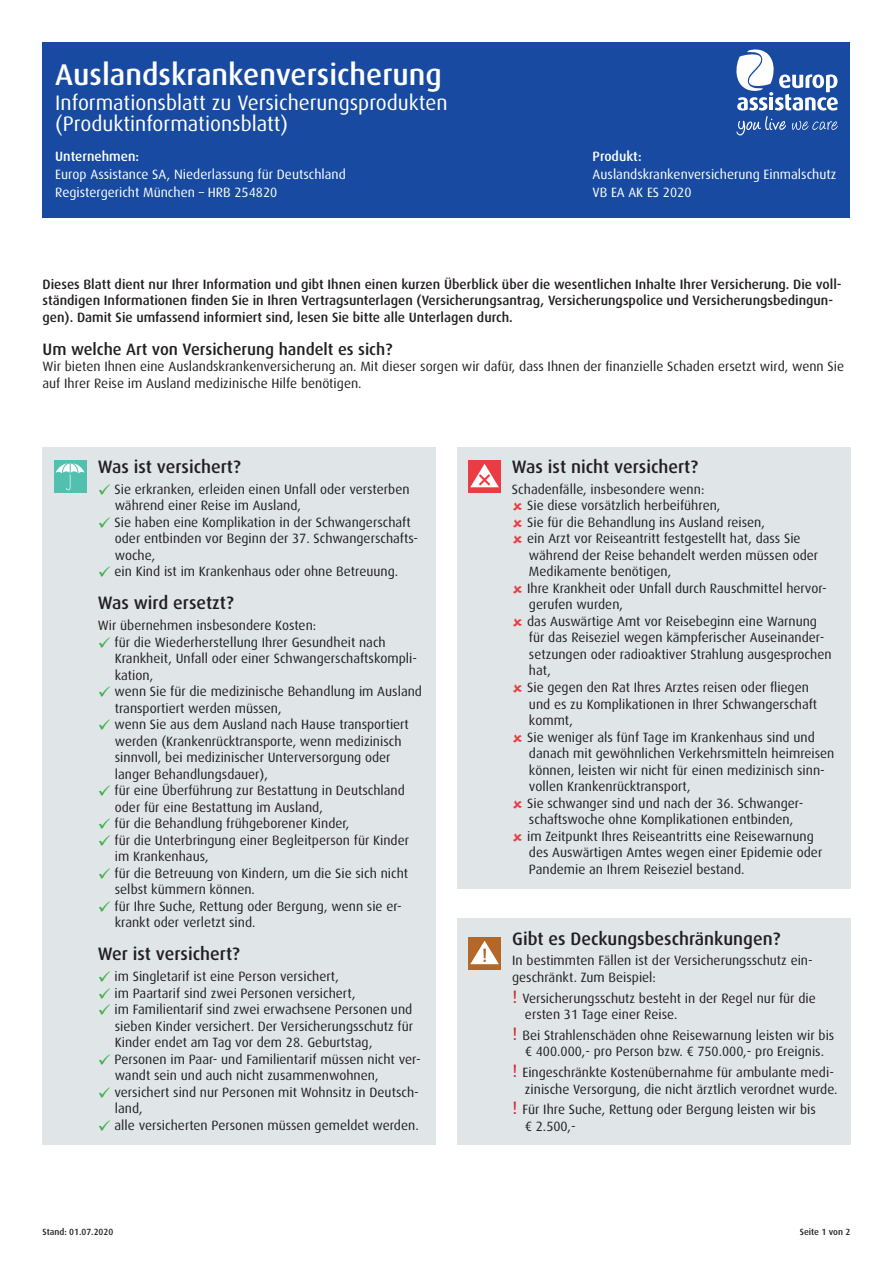
<style>
.page{position:relative;width:893px;height:1263px;background:#fff}
.page>*{position:absolute;margin:0;border:0;box-sizing:border-box;transform-origin:0 0}
.t1{font:500 30px "Dax Pro";color:#fff}
.t2{font:21px/21px "Dax Pro";color:#fff}
.t3{font:500 18px "Dax Pro";color:#231f20}
.t4{font:500 16.5px "Dax Pro";color:#231f20}
.t5{font:13.5px/16.5px "Dax Pro";color:#231f20}
.t6{font:500 13.5px/16.5px "Dax Pro";color:#231f20}
.t7{font:13.5px/18px "Dax Pro";color:#fff}
.t8{font:500 13.5px "Dax Pro";color:#fff}
.t9{font:500 9px "Dax Pro";color:#231f20}
.s1{color:#40ae49}
.s2{font-size:18px;color:#d1232a}
</style>
<div class="page">
<div style="left:457px;top:448px;width:393px;height:441px;background:#e0e6e8"></div>
<div style="left:43px;top:448px;width:393px;height:697px;background:#e0e6e8"></div>
<div style="left:43px;top:43px;width:807px;height:175px;background:#174aa0"></div>
<div style="left:54px;top:460px;width:32px;height:33px;background:#51c0af"></div>
<svg style="left:56px;top:462px;width:29px;height:28px"></svg>
<div style="left:468px;top:460px;width:33px;height:33px;background:#ec3c43"></div>
<svg style="left:470px;top:464px;width:29px;height:24px"></svg>
<svg style="left:736px;top:49px;width:102px;height:86px"></svg>
<div style="left:457px;top:918px;width:393px;height:226px;background:#e0e6e8"></div>
<div style="left:468px;top:937px;width:33px;height:32px;background:#b46726"></div>
<svg style="left:470px;top:940px;width:29px;height:24px"></svg>
<h1 class="t1" style="left:55px;top:56px;width:388px">Auslandskrankenversicherung</h1>
<h2 class="t2" style="left:55px;top:92px;width:394px">Informationsblatt zu Versicherungsprodukten (Produktinformationsblatt)</h2>
<p class="t8" style="left:55px;top:148px;width:85px">Unternehmen:</p>
<p class="t7" style="left:55px;top:165px;width:292px">Europ Assistance SA, Niederlassung für Deutschland<br>Registergericht München – HRB 254820</p>
<p class="t8" style="left:593px;top:148px;width:51px">Produkt:</p>
<p class="t7" style="left:593px;top:165px;width:245px">Auslandskrankenversicherung Einmalschutz<br>VB EA AK ES 2020</p>
<p class="t6" style="left:43px;top:275px;width:801px">Dieses Blatt dient nur Ihrer Information und gibt Ihnen einen kurzen Überblick über die wesentlichen Inhalte Ihrer Versicherung. Die voll&shy;ständigen Informationen finden Sie in Ihren Vertragsunterlagen (Versicherungsantrag, Versicherungspolice und Versicherungsbedingun&shy;gen). Damit Sie umfassend informiert sind, lesen Sie bitte alle Unterlagen durch.</p>
<p class="t4" style="left:43px;top:338px;width:351px">Um welche Art von Versicherung handelt es sich?</p>
<p class="t5" style="left:43px;top:358px;width:803px">Wir bieten Ihnen eine Auslandskrankenversicherung an. Mit dieser sorgen wir dafür, dass Ihnen der finanzielle Schaden ersetzt wird, wenn Sie auf Ihrer Reise im Ausland medizinische Hilfe benötigen.</p>
<h3 class="t3" style="left:98px;top:455px;width:144px">Was ist versichert?</h3>
<p class="t5" style="left:115px;top:481px;width:296px;text-indent:-17px"><span class="s1">✓</span> Sie erkranken, erleiden einen Unfall oder versterben während einer Reise im Ausland,</p>
<p class="t5" style="left:115px;top:514px;width:305px;text-indent:-17px"><span class="s1">✓</span> Sie haben eine Komplikation in der Schwangerschaft oder entbinden vor Beginn der 37. Schwangerschafts&shy;woche,</p>
<p class="t5" style="left:98px;top:563px;width:302px"><span class="s1">✓</span> ein Kind ist im Krankenhaus oder ohne Betreuung.</p>
<h3 class="t3" style="left:98px;top:592px;width:137px">Was wird ersetzt?</h3>
<p class="t5" style="left:98px;top:617px;width:220px">Wir übernehmen insbesondere Kosten:</p>
<p class="t5" style="left:115px;top:633px;width:304px;text-indent:-17px"><span class="s1">✓</span> für die Wiederherstellung Ihrer Gesundheit nach<br>Krankheit, Unfall oder einer Schwangerschaftskompli&shy;kation,</p>
<p class="t5" style="left:115px;top:683px;width:309px;text-indent:-17px"><span class="s1">✓</span> wenn Sie für die medizinische Behandlung im Ausland transportiert werden müssen,</p>
<p class="t5" style="left:115px;top:716px;width:296px;text-indent:-17px"><span class="s1">✓</span> wenn Sie aus dem Ausland nach Hause transportiert werden (Krankenrücktransporte, wenn medizinisch sinnvoll, bei medizinischer Unterversorgung oder langer Behandlungsdauer),</p>
<p class="t5" style="left:115px;top:782px;width:292px;text-indent:-17px"><span class="s1">✓</span> für eine Überführung zur Bestattung in Deutschland oder für eine Bestattung im Ausland,</p>
<p class="t5" style="left:98px;top:815px;width:253px"><span class="s1">✓</span> für die Behandlung frühgeborener Kinder,</p>
<p class="t5" style="left:115px;top:831px;width:296px;text-indent:-17px"><span class="s1">✓</span> für die Unterbringung einer Begleitperson für Kinder im Krankenhaus,</p>
<p class="t5" style="left:115px;top:864px;width:295px;text-indent:-17px"><span class="s1">✓</span> für die Betreuung von Kindern, um die Sie sich nicht selbst kümmern können.</p>
<p class="t5" style="left:115px;top:897px;width:289px;text-indent:-17px"><span class="s1">✓</span> für Ihre Suche, Rettung oder Bergung, wenn sie er&shy;krankt oder verletzt sind.</p>
<h3 class="t3" style="left:98px;top:942px;width:143px">Wer ist versichert?</h3>
<p class="t5" style="left:98px;top:968px;width:243px"><span class="s1">✓</span> im Singletarif ist eine Person versichert,</p>
<p class="t5" style="left:98px;top:984px;width:259px"><span class="s1">✓</span> im Paartarif sind zwei Personen versichert,</p>
<p class="t5" style="left:115px;top:1001px;width:300px;text-align:justify;text-indent:-17px"><span class="s1">✓</span> im Familientarif sind zwei erwachsene Personen und sieben Kinder versichert. Der Versicherungsschutz für Kinder endet am Tag vor dem 28. Geburtstag,</p>
<p class="t5" style="left:115px;top:1050px;width:307px;text-indent:-17px"><span class="s1">✓</span> Personen im Paar- und Familientarif müssen nicht ver&shy;wandt sein und auch nicht zusammenwohnen,</p>
<p class="t5" style="left:115px;top:1083px;width:306px;text-indent:-17px"><span class="s1">✓</span> versichert sind nur Personen mit Wohnsitz in Deutsch&shy;land,</p>
<p class="t5" style="left:98px;top:1116px;width:322px"><span class="s1">✓</span> alle versicherten Personen müssen gemeldet werden.</p>
<h3 class="t3" style="left:512px;top:455px;width:188px">Was ist nicht versichert?</h3>
<p class="t5" style="left:527px;top:481px;width:309px;text-indent:-15px">Schadenfälle, insbesondere wenn:<br>Sie diese vorsätzlich herbeiführen,<br>Sie für die Behandlung ins Ausland reisen,<br>ein Arzt vor Reiseantritt festgestellt hat, dass Sie während der Reise behandelt werden müssen oder Medikamente benötigen,<br>Ihre Krankheit oder Unfall durch Rauschmittel hervor&shy;gerufen wurden,<br>das Auswärtige Amt vor Reisebeginn eine Warnung für das Reiseziel wegen kämpferischer Auseinander&shy;setzungen oder radioaktiver Strahlung ausgesprochen hat,<br>Sie gegen den Rat Ihres Arztes reisen oder fliegen<br>und es zu Komplikationen in Ihrer Schwangerschaft kommt,<br>Sie weniger als fünf Tage im Krankenhaus sind und danach mit gewöhnlichen Verkehrsmitteln heimreisen können, leisten wir nicht für einen medizinisch sinn&shy;vollen Krankenrücktransport,<br>Sie schwanger sind und nach der 36. Schwanger&shy;schaftswoche ohne Komplikationen entbinden,<br>im Zeitpunkt Ihres Reiseantritts eine Reisewarnung des Auswärtigen Amtes wegen einer Epidemie oder Pandemie an Ihrem Reiseziel bestand.</p>
<h3 class="t3" style="left:512px;top:927px;width:270px">Gibt es Deckungsbeschränkungen?</h3>
<p class="t5" style="left:512px;top:952px;width:302px">In bestimmten Fällen ist der Versicherungsschutz ein&shy;geschränkt. Zum Beispiel:</p>
<p class="t5" style="left:525px;top:989px;width:292px;text-indent:-13px"><span class="s2">!</span> Versicherungsschutz besteht in der Regel nur für die ersten 31 Tage einer Reise.</p>
<p class="t5" style="left:512px;top:1026px;width:324px;text-align:center"><span class="s2">!</span> Bei Strahlenschäden ohne Reisewarnung leisten wir bis € 400.000,- pro Person bzw. € 750.000,- pro Ereignis.</p>
<p class="t5" style="left:512px;top:1064px;width:327px;text-align:right"><span class="s2">!</span> Eingeschränkte Kostenübernahme für ambulante medi&shy;zinische Versorgung, die nicht ärztlich verordnet wurde.</p>
<p class="t5" style="left:525px;top:1101px;width:292px;text-indent:-13px"><span class="s2">!</span> Für Ihre Suche, Rettung oder Bergung leisten wir bis € 2.500,-</p>
<p class="t9" style="left:43px;top:1226px;width:72px">Stand: 01.07.2020</p>
<p class="t9" style="left:800px;top:1226px;width:52px">Seite 1 von 2</p>
</div>
